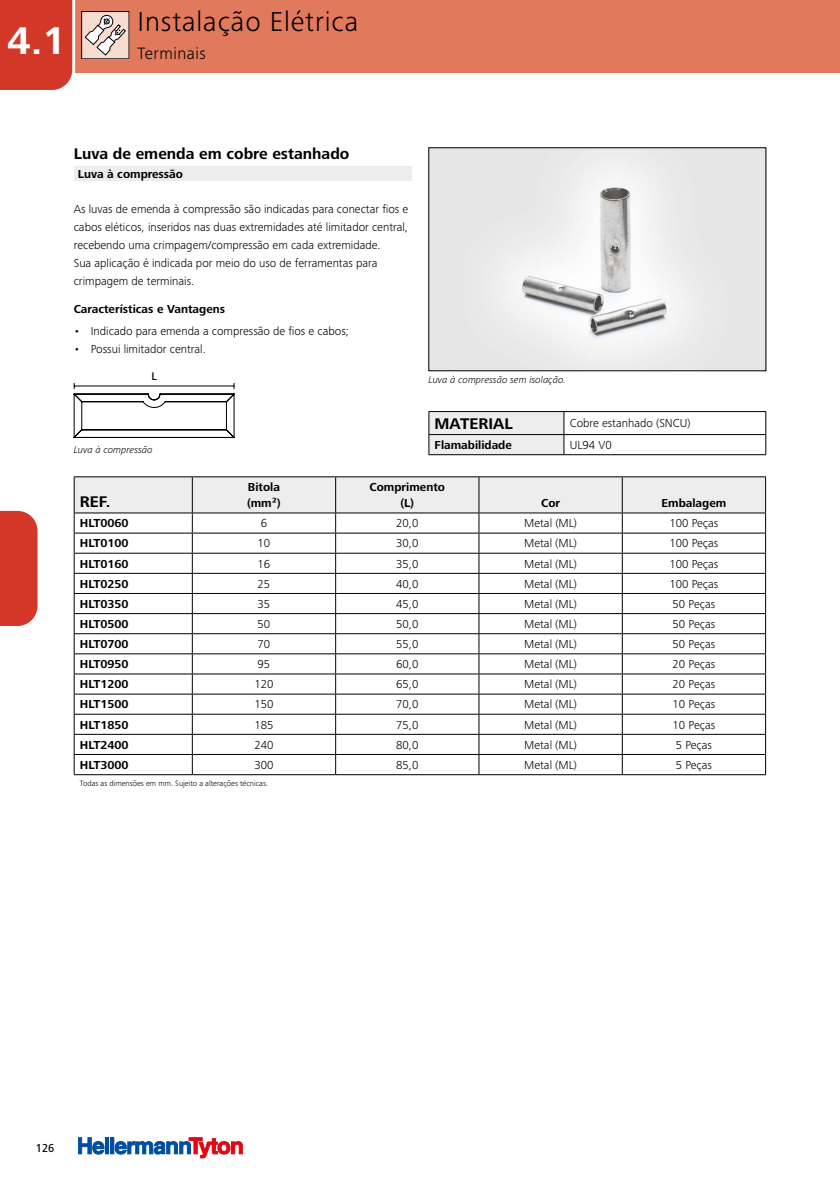
<style>
.page{position:relative;width:840px;height:1191px;background:#fff}
.page>*{position:absolute;margin:0;border:0;box-sizing:border-box;transform-origin:0 0}
.t1{font:700 40px "Frutiger Next LTW1 G";color:#fff}
.t2{font:300 28.4px "Frutiger Next LTW1 G";letter-spacing:.03em;color:#000}
.t3{font:300 17px "Frutiger Next LTW1 G";letter-spacing:.03em;color:#000}
.t4{font:700 16px "Frutiger Next LTW1 G";color:#000}
.t5{font:300 12px/18px "Frutiger Next LTW1 G";color:#000}
.t6{font:700 12px/16px "Frutiger Next LTW1 G";color:#000}
.t7{font:500 12px "Frutiger Next LTW1 G";color:#000;scale:.9 1}
.t8{font:500 11.4px "Frutiger Next LTW1 G";color:#000}
.t9{font:italic 300 10px "Frutiger Next LTW1 G";color:#000}
.t10{font:300 8px "Frutiger Next LTW1 G";color:#000}
</style>
<div class="page">
<div style="left:105px;top:1137px;width:4px;height:17px;border:1px solid #004f9f"></div>
<div style="left:110px;top:1137px;width:4px;height:17px;border:1px solid #004f9f"></div>
<svg style="left:78px;top:1137px;width:26px;height:17px"></svg>
<svg style="left:115px;top:1137px;width:127px;height:21px"></svg>
<div style="left:73px;top:0;width:766px;height:73px;background:#e1795c"></div>
<svg style="left:0;top:0;width:129px;height:90px"></svg>
<div style="left:0;top:511px;width:37px;height:115px;background:#d33727"></div>
<img style="left:430px;top:149px;width:333px;height:220px">
<div style="left:428px;top:147px;width:337px;height:224px;border:1px solid #000"></div>
<hr style="left:74px;top:774px;width:118px;height:1px;background:#000">
<hr style="left:192px;top:774px;width:143px;height:1px;background:#000">
<hr style="left:335px;top:774px;width:143px;height:1px;background:#000">
<hr style="left:478px;top:774px;width:144px;height:1px;background:#000">
<hr style="left:622px;top:774px;width:143px;height:1px;background:#000">
<svg style="left:74px;top:477px;width:691px;height:297px"></svg>
<hr style="left:74px;top:476px;width:118px;height:1px;background:#000">
<hr style="left:74px;top:477px;width:1px;height:35px;background:#000">
<hr style="left:192px;top:476px;width:143px;height:1px;background:#000">
<hr style="left:192px;top:477px;width:1px;height:35px;background:#000">
<hr style="left:335px;top:476px;width:143px;height:1px;background:#000">
<hr style="left:335px;top:477px;width:1px;height:35px;background:#000">
<hr style="left:478px;top:476px;width:144px;height:1px;background:#000">
<hr style="left:478px;top:477px;width:1px;height:35px;background:#000">
<hr style="left:622px;top:476px;width:143px;height:1px;background:#000">
<hr style="left:621px;top:477px;width:1px;height:35px;background:#000">
<hr style="left:764px;top:477px;width:1px;height:35px;background:#000">
<hr style="left:74px;top:512px;width:118px;height:1px;background:#000">
<hr style="left:192px;top:512px;width:143px;height:1px;background:#000">
<hr style="left:335px;top:512px;width:143px;height:1px;background:#000">
<hr style="left:478px;top:512px;width:144px;height:1px;background:#000">
<hr style="left:622px;top:512px;width:143px;height:1px;background:#000">
<hr style="left:563px;top:411px;width:202px;height:1px;background:#000">
<hr style="left:563px;top:434px;width:202px;height:1px;background:#000">
<svg style="left:428px;top:411px;width:136px;height:43px;background:#dfdfdf"></svg>
<svg style="left:765px;top:412px;width:1px;height:42px"></svg>
<hr style="left:428px;top:454px;width:135px;height:1px;background:#000">
<hr style="left:563px;top:454px;width:202px;height:1px;background:#000">
<div style="left:74px;top:166px;width:337px;height:14px;background:#ededed"></div>
<svg style="left:74px;top:383px;width:160px;height:55px"></svg>
<h1 class="t1" style="left:7px;top:18px;width:60px">4.1</h1>
<h2 class="t2" style="left:137px;top:6px;width:222px">Instalação Elétrica</h2>
<h3 class="t3" style="left:137px;top:43px;width:70px">Terminais</h3>
<h3 class="t4" style="left:74px;top:144px;width:277px">Luva de emenda em cobre estanhado</h3>
<p class="t6" style="left:78px;top:166px;width:107px">Luva à compressão</p>
<p class="t5" style="left:74px;top:200px;width:336px">As luvas de emenda à compressão são indicadas para conectar fios e cabos eléticos, inseridos nas duas extremidades até limitador central, recebendo uma crimpagem/compressão em cada extremidade.<br>Sua aplicação é indicada por meio do uso de ferramentas para crimpagem de terminais.</p>
<p class="t6" style="left:74px;top:301px;width:153px">Características e Vantagens</p>
<p class="t5" style="left:74px;top:322px;width:276px">• Indicado para emenda a compressão de fios e cabos;</p>
<p class="t5" style="left:74px;top:340px;width:134px">• Possui limitador central.</p>
<p class="t8" style="left:151px;top:370px;width:7px">L</p>
<p class="t9" style="left:74px;top:444px;width:80px">Luva à compressão</p>
<p class="t9" style="left:428px;top:373px;width:139px">Luva à compressão sem isolação.</p>
<h3 class="t4" style="left:434px;top:414px;width:80px">MATERIAL</h3>
<p class="t5" style="left:569px;top:414px;width:122px">Cobre estanhado (SNCU)</p>
<p class="t6" style="left:434px;top:437px;width:79px">Flamabilidade</p>
<p class="t5" style="left:569px;top:436px;width:44px">UL94 V0</p>
<h3 class="t4" style="left:80px;top:493px;width:32px">REF.</h3>
<p class="t6" style="left:247px;top:479px;width:35px">Bitola (mm²)</p>
<p class="t6" style="left:369px;top:479px;width:77px;text-align:center">Comprimento (L)</p>
<p class="t6" style="left:541px;top:495px;width:20px">Cor</p>
<p class="t6" style="left:661px;top:495px;width:66px">Embalagem</p>
<p class="t6" style="left:80px;top:516px;width:50px">HLT0060</p>
<p class="t5" style="left:260px;top:514px;width:8px">6</p>
<p class="t5" style="left:396px;top:514px;width:24px">20,0</p>
<p class="t5" style="left:524px;top:514px;width:54px">Metal (ML)</p>
<p class="t5" style="left:669px;top:514px;width:50px">100 Peças</p>
<p class="t6" style="left:80px;top:536px;width:50px">HLT0100</p>
<p class="t5" style="left:257px;top:534px;width:14px">10</p>
<p class="t5" style="left:396px;top:534px;width:24px">30,0</p>
<p class="t5" style="left:524px;top:534px;width:54px">Metal (ML)</p>
<p class="t5" style="left:669px;top:534px;width:50px">100 Peças</p>
<p class="t6" style="left:80px;top:556px;width:50px">HLT0160</p>
<p class="t5" style="left:257px;top:554px;width:14px">16</p>
<p class="t5" style="left:396px;top:554px;width:24px">35,0</p>
<p class="t5" style="left:524px;top:554px;width:54px">Metal (ML)</p>
<p class="t5" style="left:669px;top:554px;width:50px">100 Peças</p>
<p class="t6" style="left:80px;top:576px;width:50px">HLT0250</p>
<p class="t5" style="left:257px;top:574px;width:14px">25</p>
<p class="t5" style="left:396px;top:574px;width:24px">40,0</p>
<p class="t5" style="left:524px;top:574px;width:54px">Metal (ML)</p>
<p class="t5" style="left:669px;top:574px;width:50px">100 Peças</p>
<p class="t6" style="left:80px;top:596px;width:50px">HLT0350</p>
<p class="t5" style="left:257px;top:595px;width:14px">35</p>
<p class="t5" style="left:396px;top:595px;width:24px">45,0</p>
<p class="t5" style="left:524px;top:595px;width:54px">Metal (ML)</p>
<p class="t5" style="left:672px;top:595px;width:44px">50 Peças</p>
<p class="t6" style="left:80px;top:616px;width:50px">HLT0500</p>
<p class="t5" style="left:257px;top:615px;width:14px">50</p>
<p class="t5" style="left:396px;top:615px;width:24px">50,0</p>
<p class="t5" style="left:524px;top:615px;width:54px">Metal (ML)</p>
<p class="t5" style="left:672px;top:615px;width:44px">50 Peças</p>
<p class="t6" style="left:80px;top:636px;width:50px">HLT0700</p>
<p class="t5" style="left:257px;top:635px;width:14px">70</p>
<p class="t5" style="left:396px;top:635px;width:24px">55,0</p>
<p class="t5" style="left:524px;top:635px;width:54px">Metal (ML)</p>
<p class="t5" style="left:672px;top:635px;width:44px">50 Peças</p>
<p class="t6" style="left:80px;top:656px;width:50px">HLT0950</p>
<p class="t5" style="left:257px;top:655px;width:14px">95</p>
<p class="t5" style="left:396px;top:655px;width:24px">60,0</p>
<p class="t5" style="left:524px;top:655px;width:54px">Metal (ML)</p>
<p class="t5" style="left:672px;top:655px;width:44px">20 Peças</p>
<p class="t6" style="left:80px;top:676px;width:50px">HLT1200</p>
<p class="t5" style="left:254px;top:675px;width:21px">120</p>
<p class="t5" style="left:396px;top:675px;width:24px">65,0</p>
<p class="t5" style="left:524px;top:675px;width:54px">Metal (ML)</p>
<p class="t5" style="left:672px;top:675px;width:44px">20 Peças</p>
<p class="t6" style="left:80px;top:697px;width:50px">HLT1500</p>
<p class="t5" style="left:254px;top:695px;width:21px">150</p>
<p class="t5" style="left:396px;top:695px;width:24px">70,0</p>
<p class="t5" style="left:524px;top:695px;width:54px">Metal (ML)</p>
<p class="t5" style="left:672px;top:695px;width:44px">10 Peças</p>
<p class="t6" style="left:80px;top:717px;width:50px">HLT1850</p>
<p class="t5" style="left:254px;top:715px;width:21px">185</p>
<p class="t5" style="left:396px;top:715px;width:24px">75,0</p>
<p class="t5" style="left:524px;top:715px;width:54px">Metal (ML)</p>
<p class="t5" style="left:672px;top:715px;width:44px">10 Peças</p>
<p class="t6" style="left:80px;top:737px;width:50px">HLT2400</p>
<p class="t5" style="left:254px;top:735px;width:21px">240</p>
<p class="t5" style="left:396px;top:735px;width:24px">80,0</p>
<p class="t5" style="left:524px;top:735px;width:54px">Metal (ML)</p>
<p class="t5" style="left:675px;top:735px;width:38px">5 Peças</p>
<p class="t6" style="left:80px;top:757px;width:50px">HLT3000</p>
<p class="t5" style="left:254px;top:756px;width:21px">300</p>
<p class="t5" style="left:396px;top:756px;width:24px">85,0</p>
<p class="t5" style="left:524px;top:756px;width:54px">Metal (ML)</p>
<p class="t5" style="left:675px;top:756px;width:38px">5 Peças</p>
<p class="t10" style="left:80px;top:779px;width:190px">Todas as dimensões em mm. Sujeito a alterações técnicas.</p>
<p class="t7" style="left:36px;top:1141px;width:22px">126</p>
</div>
